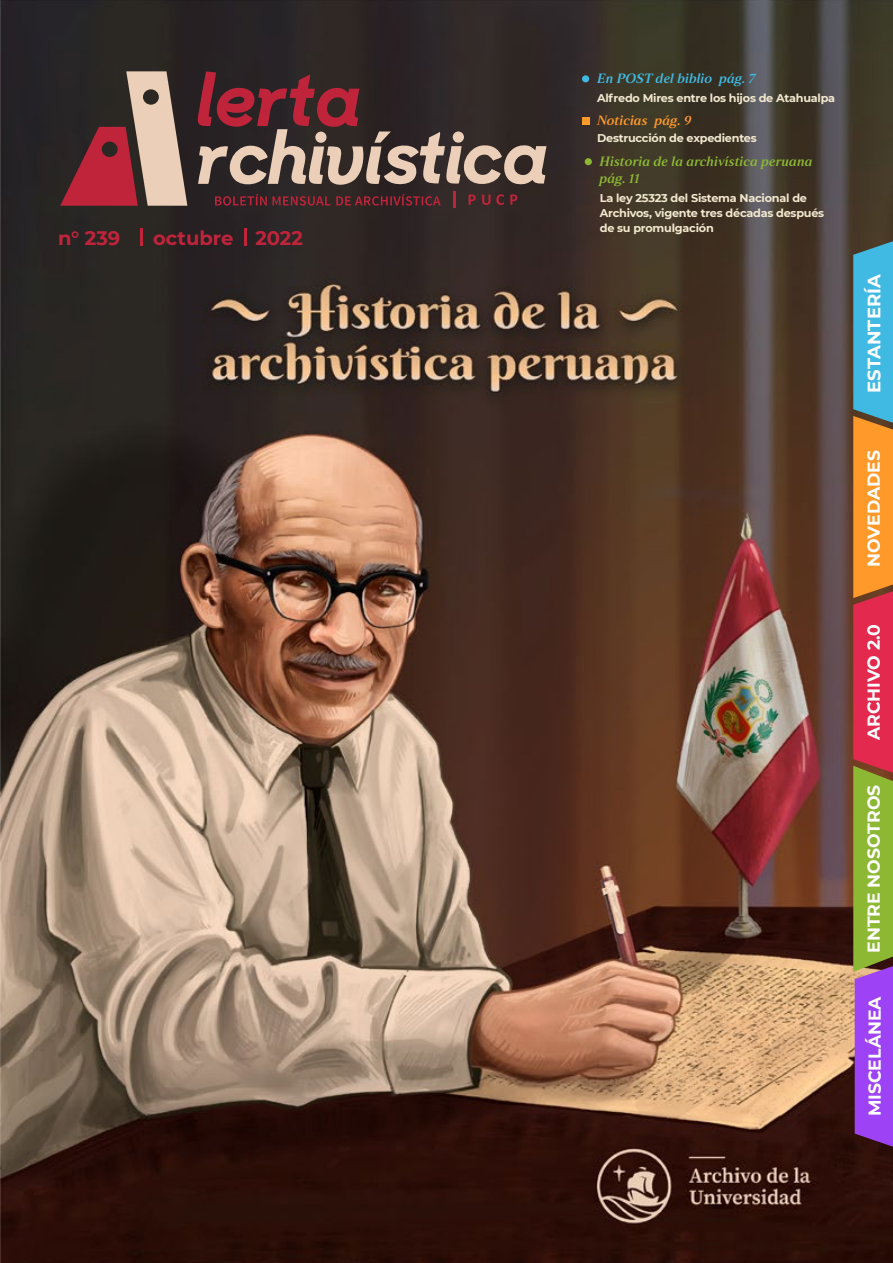
<style>
.page{position:relative;width:893px;height:1263px;background:#fff}
.page>*{position:absolute;margin:0;border:0;box-sizing:border-box;transform-origin:0 0}
.t1{font:700 19.5px "Montserrat";color:#bf243b}
.t2{font:700 18px "Montserrat";color:#fff}
.t3{font:700 17.25px "Montserrat";color:#fff}
.t4{font:13.5px/16.2px "Strato Pro Demi Bold It";color:#8cb833}
.t5{font:13.5px "Strato Pro Demi Bold It";color:#40bae3}
.t6{font:13.5px "Strato Pro Demi Bold It";color:#ff9929}
.t7{font:700 11.25px/15px "Montserrat";letter-spacing:-.02em;color:#f2e8cf}
</style>
<div class="page">
<img style="left:0;top:0;width:893px;height:1263px">
<svg style="left:853px;top:241px;width:40px;height:906px;background:#a37c78"></svg>
<div style="left:582px;top:75px;width:7px;height:7px;background:#40bae3;border-radius:50%"></div>
<div style="left:585px;top:158px;width:7px;height:7px;background:#8cb833;border-radius:50%"></div>
<div style="left:582px;top:117px;width:7px;height:7px;background:#ff9929"></div>
<svg style="left:60px;top:71px;width:127px;height:135px;background:#855855"></svg>
<svg style="left:197px;top:71px;width:349px;height:137px;background:#5b4140"></svg>
<hr style="left:244px;top:229px;width:3px;height:17px;background:#bf243b">
<hr style="left:140px;top:229px;width:3px;height:17px;background:#bf243b">
<h1 class="t1" style="left:58px;top:224px;width:64px">n° 239</h1>
<h1 class="t1" style="left:153px;top:224px;width:151px">octubre 2022</h1>
<p class="t5" style="left:597px;top:70px;width:160px">En POST del biblio pág. 7</p>
<p class="t7" style="left:597px;top:90px;width:240px">Alfredo Mires entre los hijos de Atahualpa</p>
<p class="t6" style="left:597px;top:112px;width:96px">Noticias pág. 9</p>
<p class="t7" style="left:597px;top:130px;width:161px">Destrucción de expedientes</p>
<p class="t4" style="left:599px;top:153px;width:215px">Historia de la archivística peruana pág. 11</p>
<p class="t7" style="left:600px;top:190px;width:226px">La ley 25323 del Sistema Nacional de<br>Archivos, vigente tres décadas después de su promulgación</p>
<h2 class="t2" style="left:861px;top:393px;width:120px;rotate:-90deg">ESTANTERÍA</h2>
<h3 class="t3" style="left:861px;top:567px;width:118px;rotate:-90deg">NOVEDADES</h3>
<h3 class="t3" style="left:861px;top:740px;width:118px;rotate:-90deg">ARCHIVO 2.0</h3>
<h3 class="t3" style="left:861px;top:953px;width:170px;rotate:-90deg">ENTRE NOSOTROS</h3>
<h3 class="t3" style="left:862px;top:1116px;width:122px;rotate:-90deg">MISCELÁNEA</h3>
</div>
